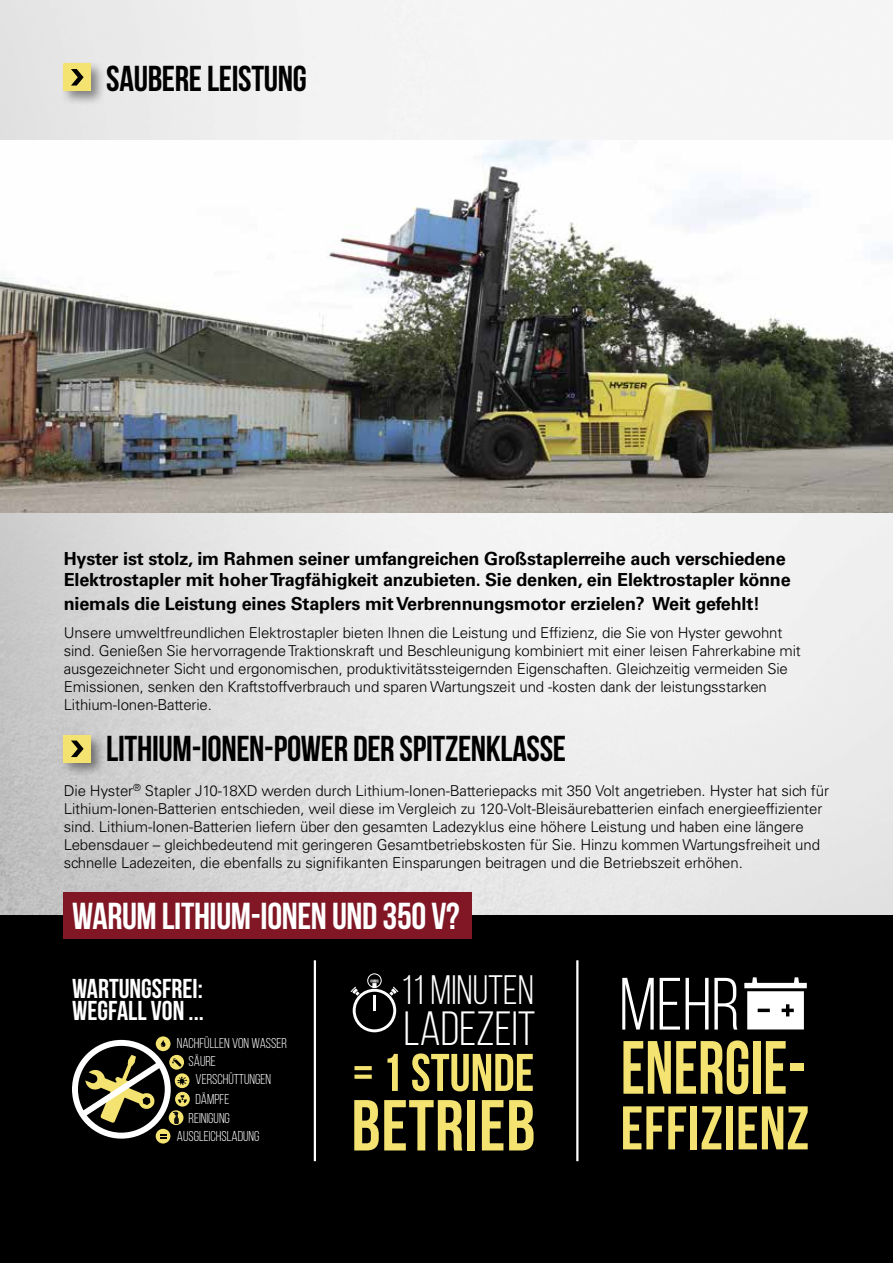
<style>
.page{position:relative;width:893px;height:1263px;background:#fff}
.page>*{position:absolute;margin:0;border:0;box-sizing:border-box;transform-origin:0 0}
.t1{font:700 61.5px "Bebas Neue";letter-spacing:.01em;color:#f4e371}
.t2{font:700 52.95px "Bebas Neue";color:#f4e371}
.t3{font:48px "Bebas Neue";color:#fff}
.t4{font:41.1px "Bebas Neue";color:#fff}
.t5{font:700 37.5px "Bebas Neue";letter-spacing:-.01em;color:#fff}
.t6{font:700 36px "Bebas Neue";letter-spacing:-.01em;color:#000}
.t7{font:700 27.3px/22.5px "Bebas Neue";color:#fff}
.t8{font:700 18px/21.6px "Univers LT Std";letter-spacing:-.01em;color:#000}
.t9{font:300 15px/18px "Univers LT Std";letter-spacing:-.01em;color:#000}
.t10{font:14.25px "Bebas Neue";color:#fff}
.s1{font-size:73.95px}
.s2{font-size:75.3px}
.s3{font-size:72px}
</style>
<div class="page">
<img style="left:0;top:0;width:893px;height:915px">
<div style="left:0;top:915px;width:893px;height:348px;background:#000"></div>
<div style="left:64px;top:892px;width:408px;height:46px;background:#811725"></div>
<img style="left:0;top:140px;width:893px;height:372px">
<svg style="left:156px;top:1036px;width:15px;height:15px"></svg>
<div style="left:175px;top:1073px;width:14px;height:15px;background:#f4e371;border-radius:50%"></div>
<svg style="left:175px;top:1092px;width:15px;height:14px"></svg>
<svg style="left:156px;top:1129px;width:14px;height:14px"></svg>
<svg style="left:72px;top:1040px;width:115px;height:98px"></svg>
<svg style="left:350px;top:973px;width:48px;height:59px"></svg>
<hr style="left:373px;top:995px;width:3px;height:15px;background:#fff">
<svg style="left:744px;top:977px;width:63px;height:52px"></svg>
<hr style="left:314px;top:960px;width:2px;height:201px;background:#fff">
<hr style="left:576px;top:960px;width:2px;height:201px;background:#fff">
<div style="left:61px;top:732px;width:45px;height:46px;background:#000;opacity:.45"></div>
<div style="left:64px;top:735px;width:27px;height:27px;background:#f4e371"></div>
<svg style="left:71px;top:740px;width:13px;height:17px"></svg>
<div style="left:61px;top:61px;width:45px;height:45px;background:#000;opacity:.45"></div>
<div style="left:64px;top:64px;width:27px;height:27px;background:#f4e371"></div>
<svg style="left:71px;top:69px;width:13px;height:17px"></svg>
<h3 class="t6" style="left:106px;top:59px;width:202px">SAUBERE LEISTUNG</h3>
<p class="t8" style="left:64px;top:548px;width:728px">Hyster ist stolz, im Rahmen seiner umfangreichen Großstaplerreihe auch verschiedene<br>Elektrostapler mit hoher Tragfähigkeit anzubieten. Sie denken, ein Elektrostapler könne</p>
<p class="t8" style="left:64px;top:593px;width:698px">niemals die Leistung eines Staplers mit Verbrennungsmotor erzielen? Weit gefehlt!</p>
<p class="t9" style="left:64px;top:624px;width:739px">Unsere umweltfreundlichen Elektrostapler bieten Ihnen die Leistung und Effizienz, die Sie von Hyster gewohnt sind. Genießen Sie hervorragende Traktionskraft und Beschleunigung kombiniert mit einer leisen Fahrerkabine mit ausgezeichneter Sicht und ergonomischen, produktivitätssteigernden Eigenschaften. Gleichzeitig vermeiden Sie Emissionen, senken den Kraftstoffverbrauch und sparen Wartungszeit und -kosten dank der leistungsstarken Lithium-Ionen-Batterie.</p>
<h3 class="t6" style="left:106px;top:729px;width:461px">LITHIUM-IONEN-POWER DER SPITZENKLASSE</h3>
<p class="t9" style="left:64px;top:781px;width:767px">Die Hyster<sup>®</sup> Stapler J10-18XD werden durch Lithium-Ionen-Batteriepacks mit 350 Volt angetrieben. Hyster hat sich für Lithium-Ionen-Batterien entschieden, weil diese im Vergleich zu 120-Volt-Bleisäurebatterien einfach energieeffizienter sind. Lithium-Ionen-Batterien liefern über den gesamten Ladezyklus eine höhere Leistung und haben eine längere Lebensdauer – gleichbedeutend mit geringeren Gesamtbetriebskosten für Sie. Hinzu kommen Wartungsfreiheit und schnelle Ladezeiten, die ebenfalls zu signifikanten Einsparungen beitragen und die Betriebszeit erhöhen.</p>
<h3 class="t5" style="left:72px;top:895px;width:389px">WARUM LITHIUM-IONEN UND 350 V?</h3>
<h3 class="t7" style="left:72px;top:977px;width:133px">WARTUNGSFREI:<br>WEGFALL VON ...</h3>
<h3 class="t4" style="left:401px;top:967px;width:340px">11 MINUTEN <span class="s1">MEHR</span></h3>
<h3 class="t3" style="left:404px;top:1003px;width:133px">LADEZEIT</h3>
<p class="t10" style="left:177px;top:1035px;width:112px">NACHFÜLLEN VON WASSER</p>
<p class="t10" style="left:189px;top:1053px;width:29px">SÄURE</p>
<p class="t10" style="left:195px;top:1072px;width:77px">VERSCHÜTTUNGEN</p>
<p class="t10" style="left:195px;top:1091px;width:35px">DÄMPFE</p>
<p class="t10" style="left:189px;top:1111px;width:43px">REINIGUNG</p>
<p class="t10" style="left:177px;top:1128px;width:84px">AUSGLEICHSLADUNG</p>
<h2 class="t2" style="left:353px;top:1043px;width:454px">= 1 STUNDE <span class="s2">ENERGIE-</span></h2>
<h1 class="t1" style="left:351px;top:1094px;width:459px"><span class="s3">BETRIEB</span> EFFIZIENZ</h1>
</div>
